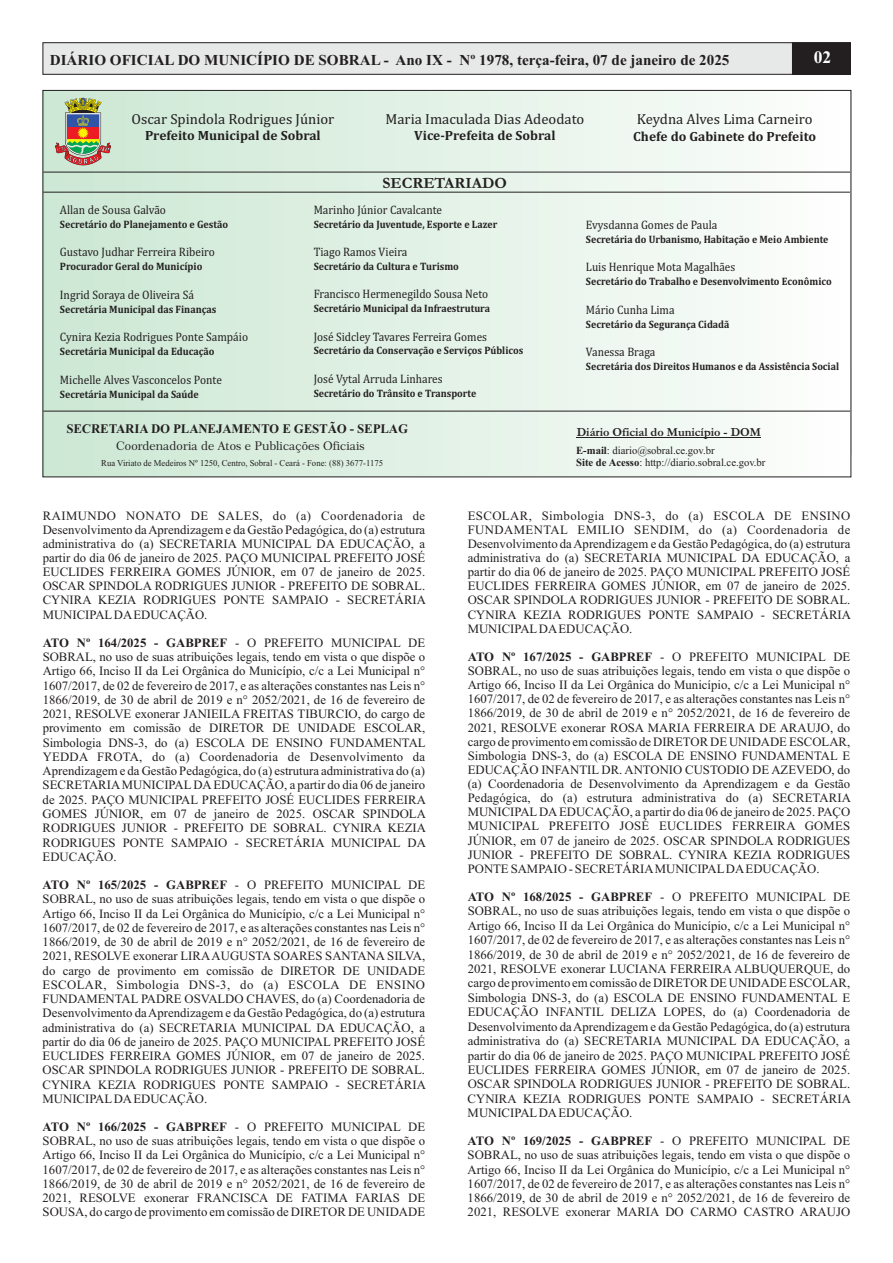
<style>
.page{position:relative;width:893px;height:1263px;background:#fff}
.page>*{position:absolute;margin:0;border:0;box-sizing:border-box;transform-origin:0 0}
.t1{font:700 17.55px "Times New Roman";color:#fff}
.t2{font:700 15.75px "Garamond";color:#231f20}
.t3{font:700 15.15px "Times New Roman";color:#231f20}
.t4{font:14.7px "Cambria";color:#231f20}
.t5{font:700 13.5px "Cambria";color:#231f20}
.t6{font:700 13.05px "Times New Roman";color:#231f20}
.t7{font:12.75px/14.1px "Times New Roman";color:#231f20;text-align:justify}
.t8{font:12.45px "Cambria";color:#231f20;scale:.92 1}
.t9{font:12.45px "Cambria";color:#231f20;scale:.93 1}
.t10{font:700 12.45px "Garamond";color:#231f20}
.t11{font:12px "Century 751 BT Roman B";color:#231f20;scale:1.04 1}
.t12{font:10.95px/12px "Times New Roman";color:#231f20}
.t13{font:700 10.8px "Cambria";color:#231f20;scale:.92 1}
.t14{font:700 10.8px "Cambria";color:#231f20;scale:.93 1}
.t15{font:9px "Times New Roman";color:#231f20}
.s1{font-weight:700}
</style>
<div class="page">
<svg style="left:42px;top:42px;width:809px;height:33px;background:#cdcece"></svg>
<hr style="left:792px;top:42px;width:1px;height:32px;background:#231f20">
<div style="left:43px;top:90px;width:808px;height:387px;background:linear-gradient(to right,#cbe7d3,#fcfdfc)"></div>
<hr style="left:43px;top:172px;width:807px;height:1px;background:#231f20">
<hr style="left:43px;top:192px;width:807px;height:1px;background:#231f20">
<hr style="left:43px;top:411px;width:807px;height:1px;background:#231f20">
<svg style="left:55px;top:98px;width:56px;height:67px;background:#aba084"></svg>
<hr style="left:577px;top:437px;width:184px;height:1px;background:#231f20">
<p class="t3" style="left:50px;top:54px;width:681px">DIÁRIO OFICIAL DO MUNICÍPIO DE SOBRAL - Ano IX - Nº 1978, terça-feira, 07 de janeiro de 2025</p>
<h1 class="t1" style="left:814px;top:51px;width:19px">02</h1>
<p class="t4" style="left:131px;top:112px;width:204px">Oscar Spindola Rodrigues Júnior</p>
<p class="t5" style="left:145px;top:130px;width:177px">Prefeito Municipal de Sobral</p>
<p class="t4" style="left:385px;top:112px;width:200px">Maria Imaculada Dias Adeodato</p>
<p class="t5" style="left:414px;top:129px;width:143px">Vice-Prefeita de Sobral</p>
<p class="t2" style="left:382px;top:178px;width:126px">SECRETARIADO</p>
<p class="t4" style="left:637px;top:112px;width:177px">Keydna Alves Lima Carneiro</p>
<p class="t5" style="left:633px;top:130px;width:184px">Chefe do Gabinete do Prefeito</p>
<p class="t9" style="left:60px;top:204px;width:116px">Allan de Sousa Galvão</p>
<p class="t14" style="left:60px;top:219px;width:182px">Secretário do Planejamento e Gestão</p>
<p class="t9" style="left:60px;top:247px;width:168px">Gustavo Judhar Ferreira Ribeiro</p>
<p class="t14" style="left:60px;top:262px;width:155px">Procurador Geral do Município</p>
<p class="t9" style="left:60px;top:289px;width:146px">Ingrid Soraya de Oliveira Sá</p>
<p class="t14" style="left:60px;top:304px;width:170px">Secretária Municipal das Finanças</p>
<p class="t9" style="left:60px;top:332px;width:204px">Cynira Kezia Rodrigues Ponte Sampáio</p>
<p class="t14" style="left:60px;top:347px;width:168px">Secretária Municipal da Educação</p>
<p class="t9" style="left:60px;top:374px;width:176px">Michelle Alves Vasconcelos Ponte</p>
<p class="t14" style="left:60px;top:389px;width:151px">Secretária Municipal da Saúde</p>
<p class="t8" style="left:314px;top:204px;width:141px">Marinho Júnior Cavalcante</p>
<p class="t13" style="left:314px;top:219px;width:201px">Secretário da Juventude, Esporte e Lazer</p>
<p class="t8" style="left:314px;top:246px;width:103px">Tiago Ramos Vieira</p>
<p class="t13" style="left:314px;top:261px;width:159px">Secretário da Cultura e Turismo</p>
<p class="t8" style="left:314px;top:289px;width:191px">Francisco Hermenegildo Sousa Neto</p>
<p class="t13" style="left:314px;top:304px;width:193px">Secretário Municipal da Infraestrutura</p>
<p class="t8" style="left:314px;top:331px;width:190px">José Sidcley Tavares Ferreira Gomes</p>
<p class="t13" style="left:314px;top:346px;width:229px">Secretário da Conservação e Serviços Públicos</p>
<p class="t8" style="left:314px;top:373px;width:142px">José Vytal Arruda Linhares</p>
<p class="t13" style="left:314px;top:388px;width:178px">Secretário do Trânsito e Transporte</p>
<p class="t6" style="left:66px;top:425px;width:343px">SECRETARIA DO PLANEJAMENTO E GESTÃO - SEPLAG</p>
<p class="t15" style="left:101px;top:460px;width:283px">Rua Viriato de Medeiros Nº 1250, Centro, Sobral - Ceará - Fone: (88) 3677-1175</p>
<p class="t11" style="left:116px;top:441px;width:241px">Coordenadoria de Atos e Publicações Oficiais</p>
<p class="t8" style="left:586px;top:219px;width:144px">Evysdanna Gomes de Paula</p>
<p class="t13" style="left:586px;top:235px;width:265px">Secretária do Urbanismo, Habitação e Meio Ambiente</p>
<p class="t8" style="left:586px;top:262px;width:164px">Luis Henrique Mota Magalhães</p>
<p class="t13" style="left:586px;top:277px;width:269px">Secretário do Trabalho e Desenvolvimento Econômico</p>
<p class="t8" style="left:586px;top:304px;width:98px">Mário Cunha Lima</p>
<p class="t13" style="left:586px;top:319px;width:158px">Secretário da Segurança Cidadã</p>
<p class="t8" style="left:586px;top:347px;width:77px">Vanessa Braga</p>
<p class="t13" style="left:586px;top:362px;width:277px">Secretária dos Direitos Humanos e da Assistência Social</p>
<p class="t10" style="left:577px;top:428px;width:186px">Diário Oficial do Município - DOM</p>
<p class="t12" style="left:576px;top:445px;width:191px"><span class="s1">E-mail</span>: diario@sobral.ce.gov.br<br><span class="s1">Site de Acesso</span>: http://diario.sobral.ce.gov.br</p>
<p class="t7" style="left:43px;top:510px;width:385px">RAIMUNDO NONATO DE SALES, do (a) Coordenadoria de Desenvolvimento da Aprendizagem e da Gestão Pedagógica, do (a) estrutura administrativa do (a) SECRETARIA MUNICIPAL DA EDUCAÇÃO, a partir do dia 06 de janeiro de 2025. PAÇO MUNICIPAL PREFEITO JOSÉ EUCLIDES FERREIRA GOMES JÚNIOR, em 07 de janeiro de 2025.<br>OSCAR SPINDOLA RODRIGUES JUNIOR - PREFEITO DE SOBRAL.<br>CYNIRA KEZIA RODRIGUES PONTE SAMPAIO - SECRETÁRIA MUNICIPALDAEDUCAÇÃO.</p>
<p class="t7" style="left:43px;top:637px;width:385px"><span class="s1">ATO Nº 164/2025 - GABPREF</span> - O PREFEITO MUNICIPAL DE SOBRAL, no uso de suas atribuições legais, tendo em vista o que dispõe o Artigo 66, Inciso II da Lei Orgânica do Município, c/c a Lei Municipal n° 1607/2017, de 02 de fevereiro de 2017, e as alterações constantes nas Leis n° 1866/2019, de 30 de abril de 2019 e n° 2052/2021, de 16 de fevereiro de 2021, RESOLVE exonerar JANIEILA FREITAS TIBURCIO, do cargo de provimento em comissão de DIRETOR DE UNIDADE ESCOLAR, Simbologia DNS-3, do (a) ESCOLA DE ENSINO FUNDAMENTAL YEDDA FROTA, do (a) Coordenadoria de Desenvolvimento da Aprendizagem e da Gestão Pedagógica, do (a) estrutura administrativa do (a)<br>SECRETARIAMUNICIPALDAEDUCAÇÃO, a partir do dia 06 de janeiro de 2025. PAÇO MUNICIPAL PREFEITO JOSÉ EUCLIDES FERREIRA GOMES JÚNIOR, em 07 de janeiro de 2025. OSCAR SPINDOLA RODRIGUES JUNIOR - PREFEITO DE SOBRAL. CYNIRA KEZIA RODRIGUES PONTE SAMPAIO - SECRETÁRIA MUNICIPAL DA EDUCAÇÃO.</p>
<p class="t7" style="left:43px;top:879px;width:385px"><span class="s1">ATO Nº 165/2025 - GABPREF</span> - O PREFEITO MUNICIPAL DE SOBRAL, no uso de suas atribuições legais, tendo em vista o que dispõe o Artigo 66, Inciso II da Lei Orgânica do Município, c/c a Lei Municipal n° 1607/2017, de 02 de fevereiro de 2017, e as alterações constantes nas Leis n° 1866/2019, de 30 de abril de 2019 e n° 2052/2021, de 16 de fevereiro de 2021, RESOLVE exonerar LIRAAUGUSTA SOARES SANTANA SILVA, do cargo de provimento em comissão de DIRETOR DE UNIDADE ESCOLAR, Simbologia DNS-3, do (a) ESCOLA DE ENSINO FUNDAMENTAL PADRE OSVALDO CHAVES, do (a) Coordenadoria de Desenvolvimento da Aprendizagem e da Gestão Pedagógica, do (a) estrutura administrativa do (a) SECRETARIA MUNICIPAL DA EDUCAÇÃO, a partir do dia 06 de janeiro de 2025. PAÇO MUNICIPAL PREFEITO JOSÉ EUCLIDES FERREIRA GOMES JÚNIOR, em 07 de janeiro de 2025.<br>OSCAR SPINDOLA RODRIGUES JUNIOR - PREFEITO DE SOBRAL.<br>CYNIRA KEZIA RODRIGUES PONTE SAMPAIO - SECRETÁRIA MUNICIPALDAEDUCAÇÃO.</p>
<p class="t7" style="left:43px;top:1121px;width:384px"><span class="s1">ATO Nº 166/2025 - GABPREF</span> - O PREFEITO MUNICIPAL DE SOBRAL, no uso de suas atribuições legais, tendo em vista o que dispõe o Artigo 66, Inciso II da Lei Orgânica do Município, c/c a Lei Municipal n° 1607/2017, de 02 de fevereiro de 2017, e as alterações constantes nas Leis n° 1866/2019, de 30 de abril de 2019 e n° 2052/2021, de 16 de fevereiro de 2021, RESOLVE exonerar FRANCISCA DE FATIMA FARIAS DE SOUSA, do cargo de provimento em comissão de DIRETOR DE UNIDADE</p>
<p class="t7" style="left:468px;top:510px;width:385px">ESCOLAR, Simbologia DNS-3, do (a) ESCOLA DE ENSINO FUNDAMENTAL EMILIO SENDIM, do (a) Coordenadoria de Desenvolvimento da Aprendizagem e da Gestão Pedagógica, do (a) estrutura administrativa do (a) SECRETARIA MUNICIPAL DA EDUCAÇÃO, a partir do dia 06 de janeiro de 2025. PAÇO MUNICIPAL PREFEITO JOSÉ EUCLIDES FERREIRA GOMES JÚNIOR, em 07 de janeiro de 2025.<br>OSCAR SPINDOLA RODRIGUES JUNIOR - PREFEITO DE SOBRAL.<br>CYNIRA KEZIA RODRIGUES PONTE SAMPAIO - SECRETÁRIA MUNICIPALDAEDUCAÇÃO.</p>
<p class="t7" style="left:468px;top:651px;width:385px"><span class="s1">ATO Nº 167/2025 - GABPREF</span> - O PREFEITO MUNICIPAL DE SOBRAL, no uso de suas atribuições legais, tendo em vista o que dispõe o Artigo 66, Inciso II da Lei Orgânica do Município, c/c a Lei Municipal n° 1607/2017, de 02 de fevereiro de 2017, e as alterações constantes nas Leis n° 1866/2019, de 30 de abril de 2019 e n° 2052/2021, de 16 de fevereiro de 2021, RESOLVE exonerar ROSA MARIA FERREIRA DE ARAUJO, do cargo de provimento em comissão de DIRETOR DE UNIDADE ESCOLAR, Simbologia DNS-3, do (a) ESCOLA DE ENSINO FUNDAMENTAL E EDUCAÇÃO INFANTIL DR. ANTONIO CUSTODIO DE AZEVEDO, do (a) Coordenadoria de Desenvolvimento da Aprendizagem e da Gestão Pedagógica, do (a) estrutura administrativa do (a) SECRETARIA MUNICIPALDAEDUCAÇÃO, a partir do dia 06 de janeiro de 2025. PAÇO MUNICIPAL PREFEITO JOSÉ EUCLIDES FERREIRA GOMES JÚNIOR, em 07 de janeiro de 2025. OSCAR SPINDOLA RODRIGUES JUNIOR - PREFEITO DE SOBRAL. CYNIRA KEZIA RODRIGUES PONTE SAMPAIO - SECRETÁRIAMUNICIPALDAEDUCAÇÃO.</p>
<p class="t7" style="left:468px;top:891px;width:385px"><span class="s1">ATO Nº 168/2025 - GABPREF</span> - O PREFEITO MUNICIPAL DE SOBRAL, no uso de suas atribuições legais, tendo em vista o que dispõe o Artigo 66, Inciso II da Lei Orgânica do Município, c/c a Lei Municipal n° 1607/2017, de 02 de fevereiro de 2017, e as alterações constantes nas Leis n° 1866/2019, de 30 de abril de 2019 e n° 2052/2021, de 16 de fevereiro de 2021, RESOLVE exonerar LUCIANA FERREIRA ALBUQUERQUE, do cargo de provimento em comissão de DIRETOR DE UNIDADE ESCOLAR, Simbologia DNS-3, do (a) ESCOLA DE ENSINO FUNDAMENTAL E EDUCAÇÃO INFANTIL DELIZA LOPES, do (a) Coordenadoria de Desenvolvimento da Aprendizagem e da Gestão Pedagógica, do (a) estrutura administrativa do (a) SECRETARIA MUNICIPAL DA EDUCAÇÃO, a partir do dia 06 de janeiro de 2025. PAÇO MUNICIPAL PREFEITO JOSÉ EUCLIDES FERREIRA GOMES JÚNIOR, em 07 de janeiro de 2025.<br>OSCAR SPINDOLA RODRIGUES JUNIOR - PREFEITO DE SOBRAL.<br>CYNIRA KEZIA RODRIGUES PONTE SAMPAIO - SECRETÁRIA MUNICIPALDAEDUCAÇÃO.</p>
<p class="t7" style="left:468px;top:1135px;width:384px"><span class="s1">ATO Nº 169/2025 - GABPREF</span> - O PREFEITO MUNICIPAL DE SOBRAL, no uso de suas atribuições legais, tendo em vista o que dispõe o Artigo 66, Inciso II da Lei Orgânica do Município, c/c a Lei Municipal n° 1607/2017, de 02 de fevereiro de 2017, e as alterações constantes nas Leis n° 1866/2019, de 30 de abril de 2019 e n° 2052/2021, de 16 de fevereiro de 2021, RESOLVE exonerar MARIA DO CARMO CASTRO ARAUJO</p>
</div>
